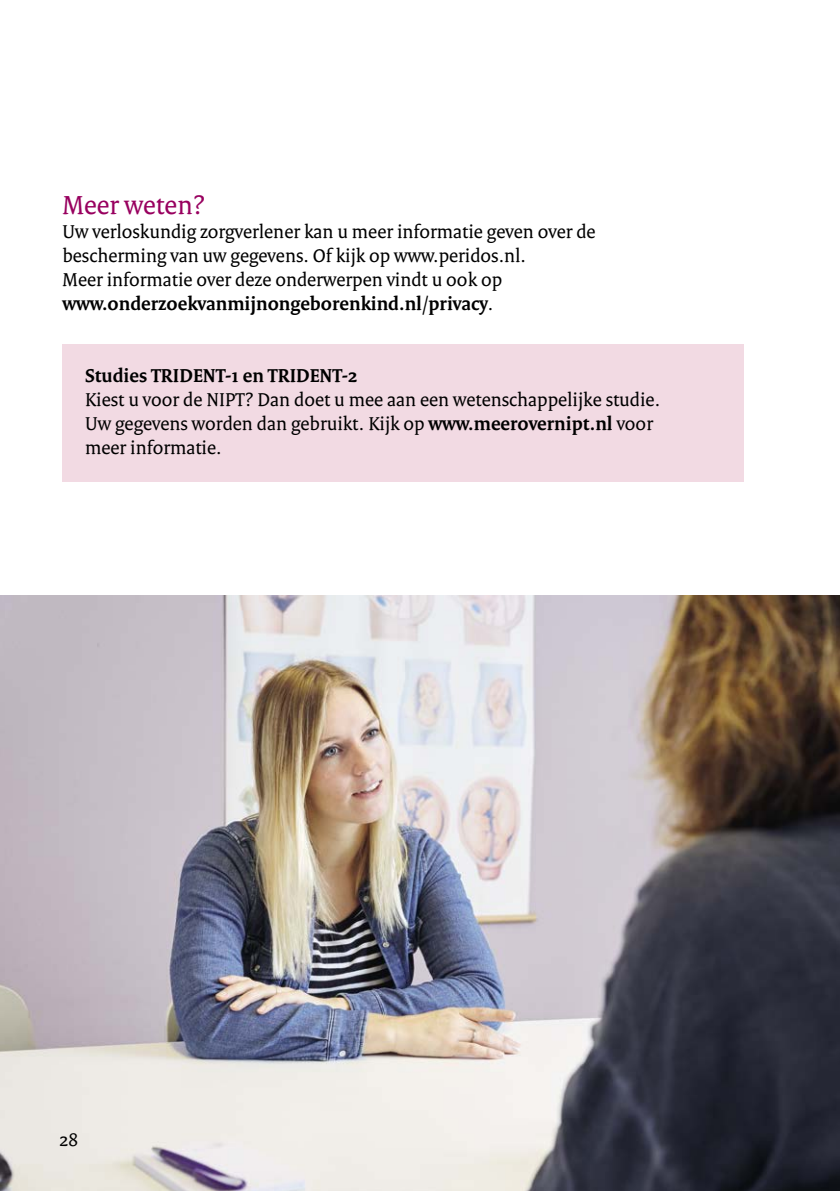
<style>
.page{position:relative;width:840px;height:1191px;background:#fff}
.page>*{position:absolute;margin:0;border:0;box-sizing:border-box;transform-origin:0 0}
.para_niet_in_inhoud{font:28px "Rijksoverheid Serif";color:#98005f}
._10_RIVM_Broodtekst{font:20px/24px "Rijksoverheid Serif";color:#000}
.Tussenkop_gearceerd{font:20px/24px "Rijksoverheid Serif";color:#000}
.Tussenkop_gearceerd-2{font:700 20px "Rijksoverheid Serif";color:#000}
.s1{font-weight:700}
</style>
<div class="page">
<div style="left:62px;top:344px;width:681px;height:65px;background:#f2dae3"></div>
<div style="left:62px;top:368px;width:681px;height:113px;background:#f2dae3"></div>
<img style="left:0;top:595px;width:839px;height:596px">
<h3 class="para_niet_in_inhoud" style="left:62px;top:188px;width:144px">Meer weten?</h3>
<p class="_10_RIVM_Broodtekst" style="left:62px;top:219px;width:534px">Uw verloskundig zorgverlener kan u meer informatie geven over de bescherming van uw gegevens. Of kijk op www.peridos.nl.</p>
<p class="_10_RIVM_Broodtekst" style="left:62px;top:267px;width:441px">Meer informatie over deze onderwerpen vindt u ook op <span class="s1">www.onderzoekvanmijnongeborenkind.nl/privacy</span>.</p>
<p class="Tussenkop_gearceerd-2" style="left:85px;top:363px;width:274px">Studies TRIDENT-1 en TRIDENT-2</p>
<p class="Tussenkop_gearceerd" style="left:85px;top:387px;width:576px">Kiest u voor de NIPT? Dan doet u mee aan een wetenschappelijke studie.<br>Uw gegevens worden dan gebruikt. Kijk op <span class="s1">www.meerovernipt.nl</span> voor meer informatie.</p>
<p class="Tussenkop_gearceerd" style="left:60px;top:1127px;width:20px">28</p>
</div>
